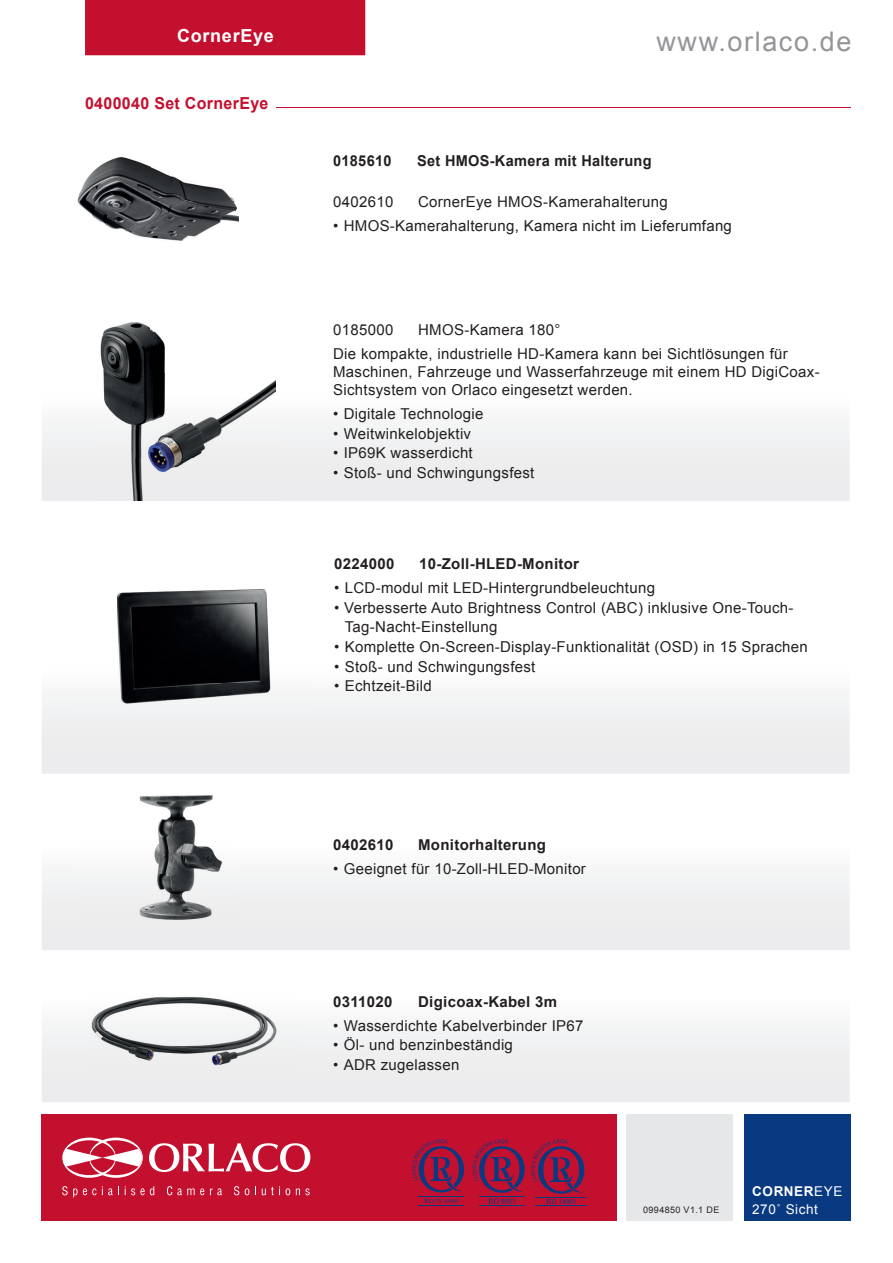
<style>
.page{position:relative;width:893px;height:1263px;background:#fff}
.page>*{position:absolute;margin:0;border:0;box-sizing:border-box;transform-origin:0 0}
.t1{font:27px "Arial";letter-spacing:.06em;color:#939598}
.t2{font:700 18px "Arial";letter-spacing:.04em;color:#fff}
.t3{font:700 16.5px "Arial";letter-spacing:.02em;color:#c3102f}
.t4{font:15px/19.5px "Arial";letter-spacing:.02em;color:#231f20}
.t5{font:700 15px "Arial";letter-spacing:.02em;color:#231f20}
.t6{font:700 13.5px "Arial";letter-spacing:.045em;color:#fff}
.t7{font:13.5px "Arial";letter-spacing:.04em;color:#fff}
.t8{font:9px "Arial";letter-spacing:.04em;color:#231f20}
.s1{font-weight:400}
</style>
<div class="page">
<div style="left:85px;top:0;width:280px;height:55px;background:#c3102f"></div>
<div style="left:744px;top:1114px;width:107px;height:106px;background:#083981"></div>
<div style="left:626px;top:1114px;width:107px;height:106px;background:#e6e7e9"></div>
<div style="left:42px;top:1114px;width:575px;height:106px;background:#c3102f"></div>
<svg style="left:62px;top:1137px;width:81px;height:41px"></svg>
<svg style="left:62px;top:1186px;width:34px;height:11px"></svg>
<svg style="left:102px;top:1186px;width:17px;height:9px"></svg>
<svg style="left:125px;top:1186px;width:29px;height:9px"></svg>
<svg style="left:167px;top:1186px;width:37px;height:9px"></svg>
<svg style="left:210px;top:1188px;width:12px;height:7px"></svg>
<svg style="left:234px;top:1186px;width:5px;height:9px"></svg>
<svg style="left:245px;top:1188px;width:4px;height:7px"></svg>
<svg style="left:262px;top:1186px;width:18px;height:9px"></svg>
<svg style="left:286px;top:1188px;width:4px;height:7px"></svg>
<svg style="left:296px;top:1188px;width:14px;height:7px"></svg>
<svg style="left:149px;top:1143px;width:161px;height:29px"></svg>
<hr style="left:536px;top:1197px;width:51px;height:1px;background:#083981">
<svg style="left:531px;top:1139px;width:53px;height:65px"></svg>
<hr style="left:536px;top:1205px;width:51px;height:1px;background:#083981">
<svg style="left:472px;top:1139px;width:53px;height:65px"></svg>
<hr style="left:479px;top:1205px;width:46px;height:1px;background:#083981">
<svg style="left:412px;top:1139px;width:52px;height:53px"></svg>
<hr style="left:418px;top:1196px;width:46px;height:1px;background:#083981">
<svg style="left:425px;top:1199px;width:33px;height:4px"></svg>
<hr style="left:418px;top:1205px;width:46px;height:1px;background:#083981">
<div style="left:42px;top:1025px;width:808px;height:77px;background:#ededee"></div>
<div style="left:42px;top:696px;width:808px;height:78px;background:#eeeeef"></div>
<div style="left:42px;top:424px;width:808px;height:77px;background:#eeeeef"></div>
<div style="left:42px;top:873px;width:808px;height:77px;background:#eeeeef"></div>
<img style="left:79px;top:795px;width:160px;height:132px">
<img style="left:68px;top:589px;width:247px;height:132px">
<img style="left:100px;top:322px;width:176px;height:179px">
<img style="left:77px;top:157px;width:162px;height:84px">
<img style="left:87px;top:997px;width:212px;height:73px">
<hr style="left:276px;top:108px;width:574px;height:1px;background:#c3102f">
<p class="t2" style="left:177px;top:24px;width:98px">CornerEye</p>
<p class="t3" style="left:85px;top:92px;width:185px">0400040 Set CornerEye</p>
<h1 class="t1" style="left:656px;top:24px;width:196px">www.orlaco.de</h1>
<p class="t5" style="left:333px;top:150px;width:60px">0185610</p>
<p class="t5" style="left:417px;top:150px;width:236px">Set HMOS-Kamera mit Halterung</p>
<p class="t4" style="left:333px;top:192px;width:62px">0402610</p>
<p class="t4" style="left:418px;top:192px;width:251px">CornerEye HMOS-Kamerahalterung</p>
<p class="t4" style="left:333px;top:216px;width:400px">• HMOS-Kamerahalterung, Kamera nicht im Lieferumfang</p>
<p class="t4" style="left:333px;top:318px;width:456px;line-height:24px;text-indent:85px">HMOS-Kamera 180°<br>Die kompakte, industrielle HD-Kamera kann bei Sichtlösungen für</p>
<p class="t4" style="left:333px;top:363px;width:488px;line-height:18px">Maschinen, Fahrzeuge und Wasserfahrzeuge mit einem HD DigiCoax-<br>Sichtsystem von Orlaco eingesetzt werden.</p>
<p class="t4" style="left:333px;top:405px;width:152px">• Digitale Technologie</p>
<p class="t4" style="left:333px;top:424px;width:139px">• Weitwinkelobjektiv</p>
<p class="t4" style="left:333px;top:444px;width:141px">• IP69K wasserdicht</p>
<p class="t4" style="left:333px;top:463px;width:203px">• Stoß- und Schwingungsfest</p>
<p class="t4" style="left:333px;top:321px;width:62px">0185000</p>
<p class="t5" style="left:334px;top:554px;width:62px">0224000</p>
<p class="t5" style="left:419px;top:554px;width:161px">10-Zoll-HLED-Monitor</p>
<p class="t4" style="left:334px;top:579px;width:322px">• LCD-modul mit LED-Hintergrundbeleuchtung</p>
<p class="t4" style="left:345px;top:598px;width:450px;text-indent:-11px">• Verbesserte Auto Brightness Control (ABC) inklusive One-Touch-<br>Tag-Nacht-Einstellung</p>
<p class="t4" style="left:334px;top:637px;width:475px">• Komplette On-Screen-Display-Funktionalität (OSD) in 15 Sprachen</p>
<p class="t4" style="left:334px;top:657px;width:203px">• Stoß- und Schwingungsfest</p>
<p class="t4" style="left:334px;top:676px;width:99px">• Echtzeit-Bild</p>
<p class="t5" style="left:333px;top:835px;width:62px">0402610</p>
<p class="t5" style="left:418px;top:835px;width:129px">Monitorhalterung</p>
<p class="t4" style="left:333px;top:859px;width:254px">• Geeignet für 10-Zoll-HLED-Monitor</p>
<p class="t5" style="left:333px;top:991px;width:61px">0311020</p>
<p class="t5" style="left:418px;top:991px;width:141px">Digicoax-Kabel 3m</p>
<p class="t4" style="left:333px;top:1016px;width:252px">• Wasserdichte Kabelverbinder IP67</p>
<p class="t4" style="left:333px;top:1035px;width:181px">• Öl- und benzinbeständig</p>
<p class="t4" style="left:333px;top:1055px;width:128px">• ADR zugelassen</p>
<p class="t6" style="left:752px;top:1182px;width:92px">CORNER<span class="s1">EYE</span></p>
<p class="t8" style="left:643px;top:1204px;width:78px">0994850 V1.1 DE</p>
<p class="t7" style="left:752px;top:1200px;width:67px">270˚ Sicht</p>
</div>
